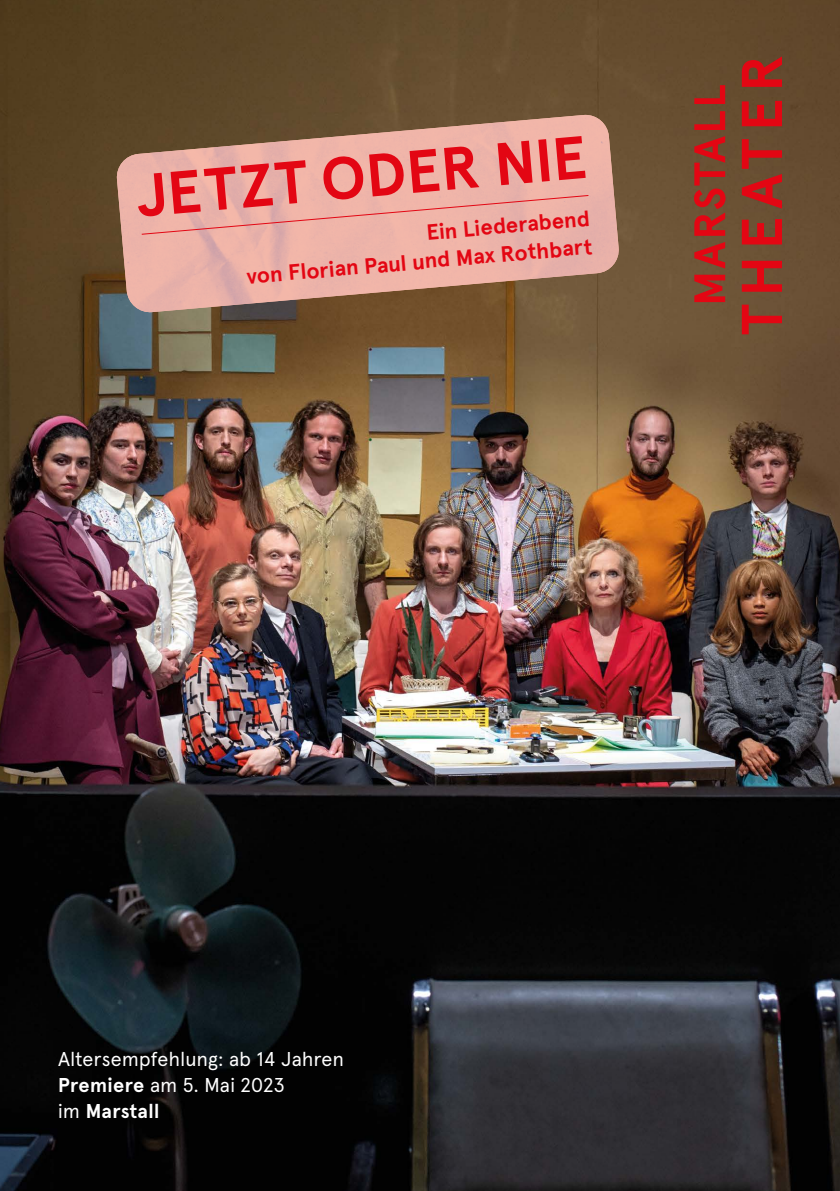
<style>
.page{position:relative;width:840px;height:1191px;background:#fff}
.page>*{position:absolute;margin:0;border:0;box-sizing:border-box;transform-origin:0 0}
.t1{font:700 60px "Apercu";color:#e30613}
.t2{font:700 22px/28px "Apercu";color:#e30613;text-align:right}
.t3{font:20px/26px "Apercu Pro";letter-spacing:.02em;color:#fff}
.s1{font-weight:700}
</style>
<div class="page">
<img style="left:0;top:0;width:839px;height:1191px">
<svg style="left:693px;top:85px;width:32px;height:217px;background:#9b3226"></svg>
<svg style="left:741px;top:305px;width:40px;height:29px"></svg>
<svg style="left:741px;top:261px;width:40px;height:31px"></svg>
<svg style="left:741px;top:219px;width:40px;height:25px"></svg>
<svg style="left:741px;top:139px;width:40px;height:70px;background:#973226"></svg>
<svg style="left:741px;top:101px;width:40px;height:25px"></svg>
<svg style="left:741px;top:56px;width:40px;height:31px"></svg>
<img style="left:116px;top:115px;width:503px;height:198px">
<svg style="left:140px;top:194px;width:449px;height:41px;background:#ecaea5"></svg>
<p class="t1" style="left:134px;top:160px;width:452px;rotate:-5deg">JETZT ODER NIE</p>
<p class="t2" style="left:243px;top:234px;width:348px;rotate:-5deg">Ein Liederabend<br>von Florian Paul und Max Rothbart</p>
<p class="t3" style="left:58px;top:1044px;width:287px">Altersempfehlung: ab 14 Jahren<br><span class="s1">Premiere</span> am 5. Mai 2023<br>im <span class="s1">Marstall</span></p>
</div>
